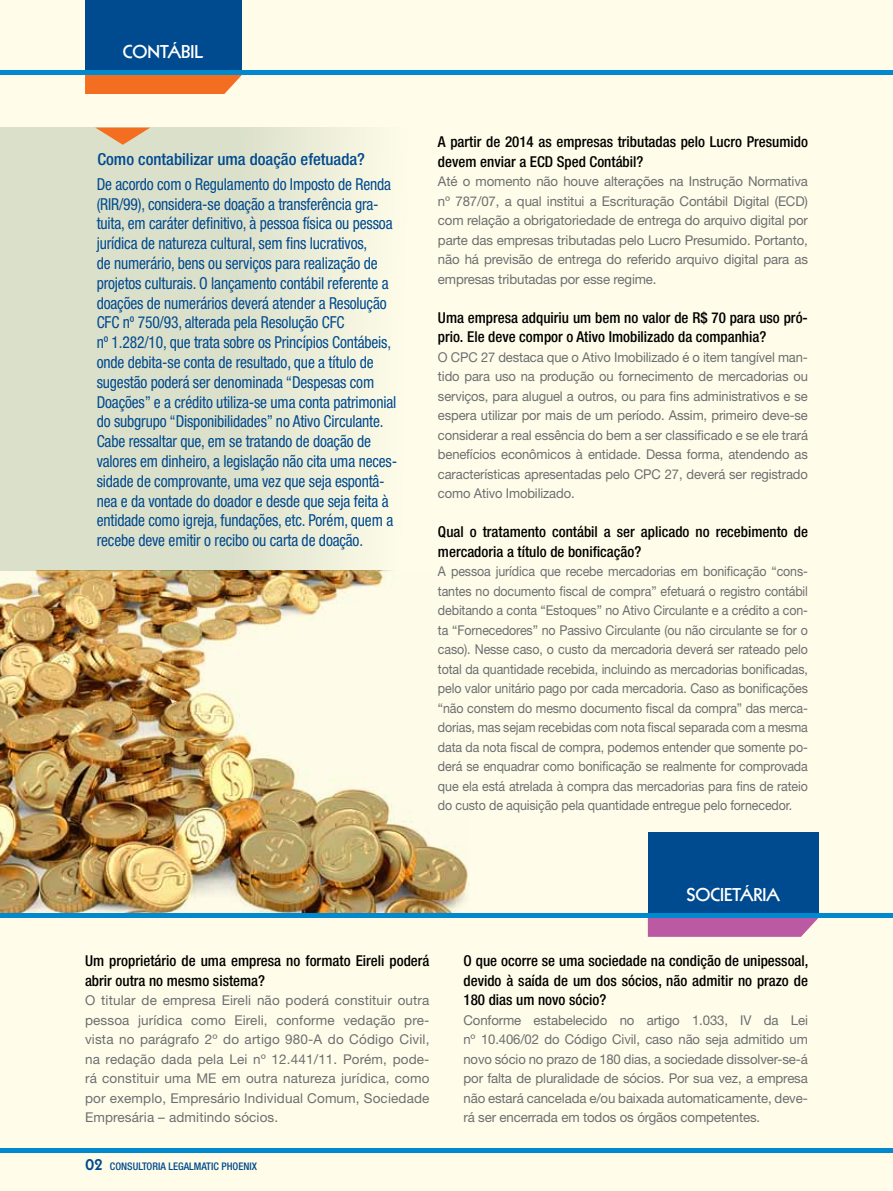
<style>
.page{position:relative;width:893px;height:1191px;background:#fffde9}
.page>*{position:absolute;margin:0;border:0;box-sizing:border-box;transform-origin:0 0}
.t1{font:800 18px "Kabel LT Std";color:#fff}
.t2{font:condensed 16.5px/19.8px "Helvetica Neue LT Std";letter-spacing:-.01em;color:#004a8f;scale:.94 1}
.t3{font:500 condensed 16.5px "Helvetica Neue LT Std";color:#004a8f}
.t4{font:500 condensed 15px/19.5px "Helvetica Neue LT Std";color:#000}
.t5{font:13.5px/19.5px "Helvetica Neue LT Std";letter-spacing:-.01em;color:#6d6e71;text-align:justify}
.t6{font:13.5px/19.5px "Helvetica Neue LT Std";letter-spacing:-.01em;color:#6d6e71;text-align:justify;scale:.92 1}
.t7{font:13.5px/19.5px "Helvetica Neue LT Std";letter-spacing:-.01em;color:#6d6e71;text-align:justify;scale:.96 1}
.t8{font:500 condensed 10.5px "Helvetica Neue LT Std";color:#004a8f}
.s1{font-family:"Kabel LT Std";font-weight:800;font-stretch:normal;font-size:18px}
</style>
<div class="page">
<div style="left:0;top:128px;width:438px;height:442px;background:linear-gradient(to right,#d1d8c1,#f8f8e3)"></div>
<svg style="left:95px;top:128px;width:55px;height:17px"></svg>
<img style="left:0;top:570px;width:470px;height:343px">
<div style="left:85px;top:0;width:157px;height:73px;background:#004a8f"></div>
<div style="left:85px;top:75px;width:157px;height:19px;background:#f36e21"></div>
<hr style="left:0;top:71px;width:893px;height:4px;background:#0089cf">
<hr style="left:0;top:1148px;width:893px;height:4px;background:#0089cf">
<div style="left:648px;top:832px;width:171px;height:84px;background:#004a8f"></div>
<div style="left:648px;top:918px;width:170px;height:18px;background:#bb5aa2"></div>
<div style="left:0;top:913px;width:893px;height:5px;background:#0089cf"></div>
<h1 class="t1" style="left:123px;top:42px;width:82px">CONTÁBIL</h1>
<p class="t3" style="left:97px;top:149px;width:269px">Como contabilizar uma doação efetuada?</p>
<p class="t2" style="left:97px;top:174px;width:321px">De acordo com o Regulamento do Imposto de Renda (RIR/99), considera-se doação a transferência gra&shy;tuita, em caráter definitivo, à pessoa física ou pessoa jurídica de natureza cultural, sem fins lucrativos,<br>de numerário, bens ou serviços para realização de projetos culturais. O lançamento contábil referente a doações de numerários deverá atender a Resolução CFC nº 750/93, alterada pela Resolução CFC<br>nº 1.282/10, que trata sobre os Princípios Contábeis, onde debita-se conta de resultado, que a título de sugestão poderá ser denominada “Despesas com Doações” e a crédito utiliza-se uma conta patrimonial do subgrupo “Disponibilidades” no Ativo Circulante.<br>Cabe ressaltar que, em se tratando de doação de valores em dinheiro, a legislação não cita uma neces&shy;sidade de comprovante, uma vez que seja espontâ&shy;nea e da vontade do doador e desde que seja feita à entidade como igreja, fundações, etc. Porém, quem a recebe deve emitir o recibo ou carta de doação.</p>
<p class="t4" style="left:438px;top:132px;width:371px">A partir de 2014 as empresas tributadas pelo Lucro Presumido devem enviar a ECD Sped Contábil?</p>
<p class="t5" style="left:438px;top:171px;width:371px">Até o momento não houve alterações na Instrução Normativa nº 787/07, a qual institui a Escrituração Contábil Digital (ECD) com relação a obrigatoriedade de entrega do arquivo digital por parte das empresas tributadas pelo Lucro Presumido. Portanto, não há previsão de entrega do referido arquivo digital para as empresas tributadas por esse regime.</p>
<p class="t4" style="left:438px;top:307px;width:371px">Uma empresa adquiriu um bem no valor de R$ 70 para uso pró&shy;prio. Ele deve compor o Ativo Imobilizado da companhia?</p>
<p class="t7" style="left:438px;top:347px;width:387px">O CPC 27 destaca que o Ativo Imobilizado é o item tangível man&shy;tido para uso na produção ou fornecimento de mercadorias ou serviços, para aluguel a outros, ou para fins administrativos e se espera utilizar por mais de um período. Assim, primeiro deve-se considerar a real essência do bem a ser classificado e se ele trará benefícios econômicos à entidade. Dessa forma, atendendo as características apresentadas pelo CPC 27, deverá ser registrado como Ativo Imobilizado.</p>
<p class="t4" style="left:438px;top:522px;width:371px">Qual o tratamento contábil a ser aplicado no recebimento de mercadoria a título de bonificação?</p>
<p class="t6" style="left:438px;top:561px;width:404px">A pessoa jurídica que recebe mercadorias em bonificação “cons&shy;tantes no documento fiscal de compra” efetuará o registro contábil debitando a conta “Estoques” no Ativo Circulante e a crédito a con&shy;ta “Fornecedores” no Passivo Circulante (ou não circulante se for o caso). Nesse caso, o custo da mercadoria deverá ser rateado pelo total da quantidade recebida, incluindo as mercadorias bonificadas, pelo valor unitário pago por cada mercadoria. Caso as bonificações “não constem do mesmo documento fiscal da compra” das merca&shy;dorias, mas sejam recebidas com nota fiscal separada com a mesma data da nota fiscal de compra, podemos entender que somente po&shy;derá se enquadrar como bonificação se realmente for comprovada que ela está atrelada à compra das mercadorias para fins de rateio do custo de aquisição pela quantidade entregue pelo fornecedor.</p>
<p class="t4" style="left:85px;top:951px;width:346px">Um proprietário de uma empresa no formato Eireli poderá abrir outra no mesmo sistema?</p>
<p class="t5" style="left:85px;top:990px;width:346px">O titular de empresa Eireli não poderá constituir outra pessoa jurídica como Eireli, conforme vedação pre&shy;vista no parágrafo 2º do artigo 980-A do Código Civil, na redação dada pela Lei nº 12.441/11. Porém, pode&shy;rá constituir uma ME em outra natureza jurídica, como por exemplo, Empresário Individual Comum, Sociedade Empresária – admitindo sócios.</p>
<p class="t8" style="left:85px;top:1160px;width:43px"><span class="s1">02</span> Consult</p>
<p class="t8" style="left:147px;top:1160px;width:33px">oria Legal</p>
<p class="t8" style="left:194px;top:1160px;width:13px">matic</p>
<p class="t8" style="left:221px;top:1160px;width:37px">phoenix</p>
<h1 class="t1" style="left:686px;top:884px;width:95px">SOCIETÁRIA</h1>
<p class="t4" style="left:463px;top:951px;width:347px;text-align:justify">O que ocorre se uma sociedade na condição de unipessoal, devido à saída de um dos sócios, não admitir no prazo de 180 dias um novo sócio?</p>
<p class="t5" style="left:463px;top:1010px;width:346px">Conforme estabelecido no artigo 1.033, IV da Lei nº 10.406/02 do Código Civil, caso não seja admitido um novo sócio no prazo de 180 dias, a sociedade dissolver-se-á por falta de pluralidade de sócios. Por sua vez, a empresa não estará cancelada e/ou baixada automaticamente, deve&shy;rá ser encerrada em todos os órgãos competentes.</p>
</div>
